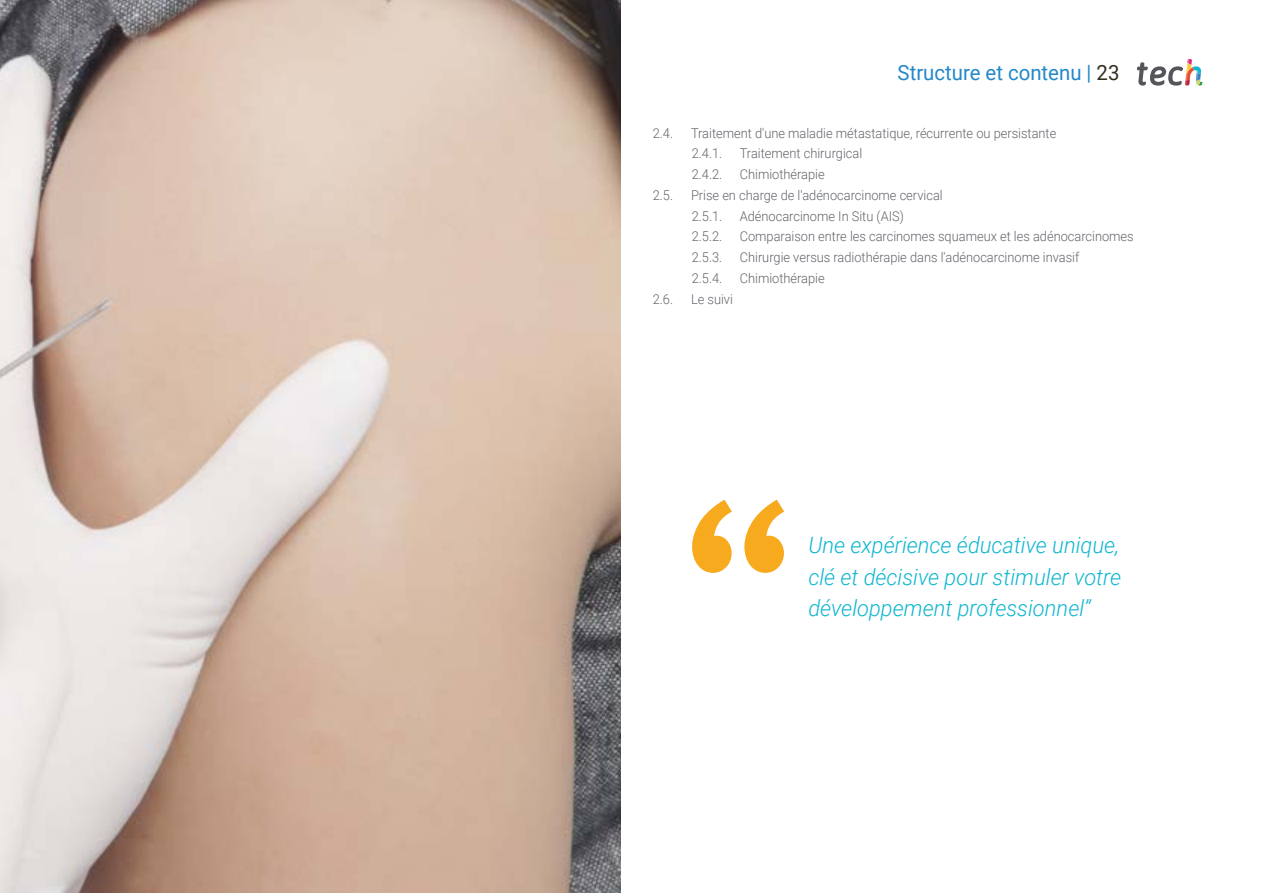
<style>
.page{position:relative;width:1263px;height:893px;background:#fff}
.page>*{position:absolute;margin:0;border:0;box-sizing:border-box;transform-origin:0 0}
.t1{font:italic 300 22.5px/31.5px "Roboto";color:#0fb6cf;text-align:justify}
.t2{font:21px "Roboto";color:#2488c9}
.t3{font:300 13.5px/20.7px "Roboto";color:#61646a;scale:.95 1}
.s1{color:#312e20}
</style>
<div class="page">
<img style="left:0;top:0;width:621px;height:893px">
<svg style="left:692px;top:500px;width:92px;height:73px"></svg>
<svg style="left:1137px;top:59px;width:65px;height:27px"></svg>
<h2 class="t2" style="left:898px;top:57px;width:223px">Structure et contenu | <span class="s1">23</span></h2>
<p class="t3" style="left:653px;top:122px;width:23px">2.4.</p>
<p class="t3" style="left:691px;top:122px;width:386px">Traitement d'une maladie métastatique, récurrente ou persistante<br>2.4.1.</p>
<p class="t3" style="left:740px;top:143px;width:130px">Traitement chirurgical</p>
<p class="t3" style="left:692px;top:164px;width:34px">2.4.2.</p>
<p class="t3" style="left:740px;top:164px;width:91px">Chimiothérapie</p>
<p class="t3" style="left:653px;top:184px;width:23px">2.5.</p>
<p class="t3" style="left:691px;top:184px;width:266px">Prise en charge de l'adénocarcinome cervical<br>2.5.1.</p>
<p class="t3" style="left:740px;top:205px;width:174px">Adénocarcinome In Situ (AIS)</p>
<p class="t3" style="left:692px;top:226px;width:34px">2.5.2.</p>
<p class="t3" style="left:740px;top:226px;width:416px">Comparaison entre les carcinomes squameux et les adénocarcinomes</p>
<p class="t3" style="left:692px;top:247px;width:34px">2.5.3.</p>
<p class="t3" style="left:740px;top:247px;width:359px">Chirurgie versus radiothérapie dans l'adénocarcinome invasif</p>
<p class="t3" style="left:692px;top:267px;width:34px">2.5.4.</p>
<p class="t3" style="left:740px;top:267px;width:91px">Chimiothérapie</p>
<p class="t3" style="left:653px;top:288px;width:23px">2.6.</p>
<p class="t3" style="left:691px;top:288px;width:46px">Le suivi</p>
<h1 class="t1" style="left:808px;top:528px;width:314px">Une expérience éducative unique, clé et décisive pour stimuler votre développement professionnel’’</h1>
</div>
